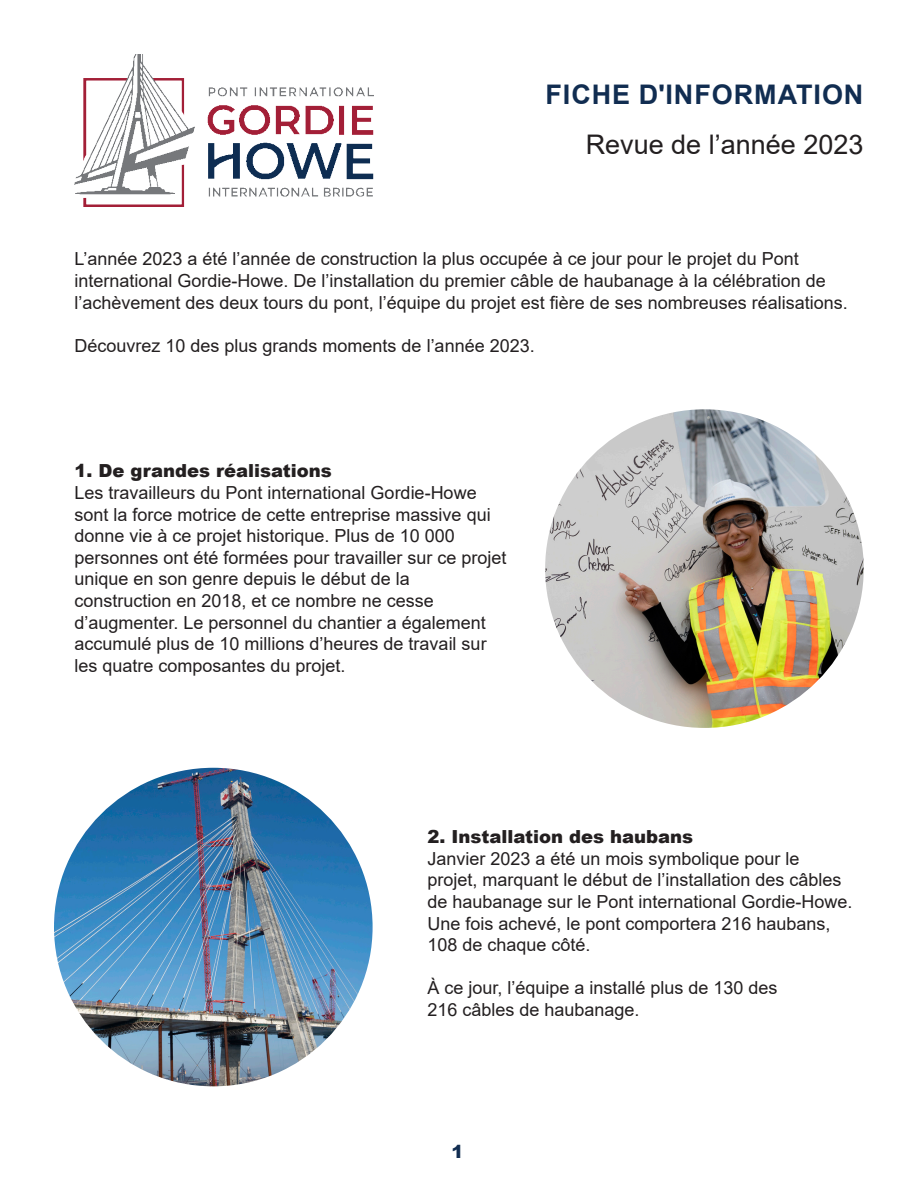
<style>
.page{position:relative;width:918px;height:1188px;background:#fff}
.page>*{position:absolute;margin:0;border:0;box-sizing:border-box;transform-origin:0 0}
.t1{font:700 27px "Arial";letter-spacing:.035em;color:#112d51}
.t2{font:27px "Arial";color:#231f20}
.t3{font:18px/21.6px "Arial";color:#231f20}
.t4{font:900 18px "Arial";color:#112d51}
.s1{font-weight:900}
</style>
<div class="page">
<img style="left:75px;top:54px;width:299px;height:152px">
<img style="left:545px;top:409px;width:319px;height:319px;border-radius:159px">
<img style="left:54px;top:768px;width:319px;height:318px;border-radius:159px">
<p class="t1" style="left:545px;top:75px;width:320px">FICHE D'INFORMATION</p>
<p class="t2" style="left:586px;top:125px;width:279px">Revue de l’année 2023</p>
<p class="t3" style="left:75px;top:248px;width:775px">L’année 2023 a été l’année de construction la plus occupée à ce jour pour le projet du Pont international Gordie-Howe. De l’installation du premier câble de haubanage à la célébration de l’achèvement des deux tours du pont, l’équipe du projet est fière de ses nombreuses réalisations.</p>
<p class="t3" style="left:75px;top:335px;width:462px">Découvrez 10 des plus grands moments de l’année 2023.</p>
<p class="t3" style="left:75px;top:460px;width:433px"><span class="s1">1. De grandes réalisations<br></span>Les travailleurs du Pont international Gordie-Howe sont la force motrice de cette entreprise massive qui donne vie à ce projet historique. Plus de 10 000 personnes ont été formées pour travailler sur ce projet unique en son genre depuis le début de la construction en 2018, et ce nombre ne cesse d’augmenter. Le personnel du chantier a également accumulé plus de 10 millions d’heures de travail sur les quatre composantes du projet.</p>
<p class="t3" style="left:427px;top:826px;width:427px"><span class="s1">2. Installation des haubans<br></span>Janvier 2023 a été un mois symbolique pour le projet, marquant le début de l’installation des câbles de haubanage sur le Pont international Gordie-Howe.<br>Une fois achevé, le pont comportera 216 haubans, 108 de chaque côté.</p>
<p class="t3" style="left:427px;top:977px;width:352px">À ce jour, l’équipe a installé plus de 130 des<br>216 câbles de haubanage.</p>
<p class="t4" style="left:451px;top:1138px;width:14px">1</p>
</div>
